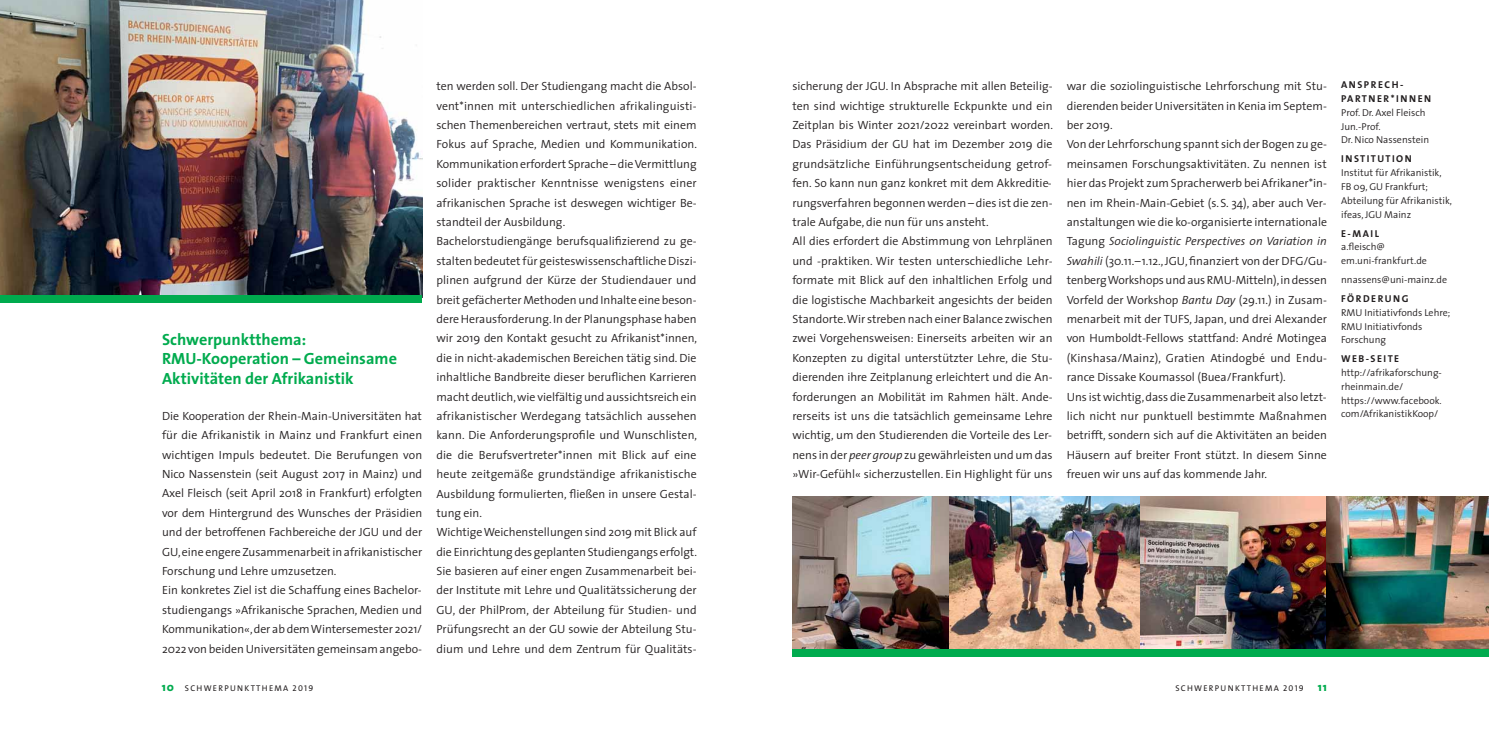
<style>
.page{position:relative;width:1489px;height:745px;background:#fff}
.page>*{position:absolute;margin:0;border:0;box-sizing:border-box;transform-origin:0 0}
.t1{font:700 16.25px/19.4px "The Sans";color:#00ab4e}
.t2{font:300 11.88px/19.4px "The Sans";color:#231f20}
.t3{font:300 10px/13.8px "The Sans";color:#231f20}
.t4{font:700 10px/13.8px "The Sans";letter-spacing:.15em;color:#231f20}
.t5{font:8.38px "The Sans";letter-spacing:.15em;color:#231f20}
.s1{font-weight:800;font-size:11.88px;color:#00ab4e}
.s2{font-family:"The Sans Caps"}
.s3{font-style:italic}
</style>
<div class="page">
<img style="left:1px;top:0;width:421px;height:295px">
<div style="left:1px;top:295px;width:421px;height:7px;background:#00ab4e"></div>
<img style="left:792px;top:496px;width:157px;height:152px">
<img style="left:949px;top:496px;width:191px;height:152px">
<img style="left:1140px;top:496px;width:186px;height:152px">
<img style="left:1326px;top:496px;width:162px;height:152px">
<div style="left:792px;top:648px;width:696px;height:8px;background:#00ab4e"></div>
<h1 class="t1" style="left:162px;top:331px;width:236px">Schwerpunktthema:<br>RMU-Kooperation – Gemeinsame<br>Aktivitäten der Afrikanistik</h1>
<p class="t2" style="left:162px;top:407px;width:262px">Die Kooperation der Rhein-Main-Universitäten hat für die Afrikanistik in Mainz und Frankfurt einen wichtigen Impuls bedeutet. Die Berufungen von Nico Nassenstein (seit August 2017 in Mainz) und Axel Fleisch (seit April 2018 in Frankfurt) erfolgten vor dem Hintergrund des Wunsches der Präsidien und der betroffenen Fachbereiche der JGU und der GU, eine engere Zusammenarbeit in afrikanistischer Forschung und Lehre umzusetzen.<br>Ein konkretes Ziel ist die Schaffung eines Bachelor&shy;studiengangs »Afrikanische Sprachen, Medien und Kommunikation«, der ab dem Wintersemester 2021/ 2022 von beiden Universitäten gemeinsam angebo-</p>
<p class="t5" style="left:162px;top:684px;width:153px"><span class="s1">10</span> SCHWERPUNKTTHEMA <span class="s2">2019</span></p>
<p class="t2" style="left:436px;top:78px;width:262px">ten werden soll. Der Studiengang macht die Absol&shy;vent*innen mit unterschiedlichen afrikalinguisti&shy;schen Themenbereichen vertraut, stets mit einem Fokus auf Sprache, Medien und Kommunikation.<br>Kommunikation erfordert Sprache – die Vermittlung solider praktischer Kenntnisse wenigstens einer afrikanischen Sprache ist deswegen wichtiger Be&shy;standteil der Ausbildung.<br>Bachelorstudiengänge berufsqualifizierend zu ge&shy;stalten bedeutet für geisteswissenschaftliche Diszi - plinen aufgrund der Kürze der Studiendauer und breit gefächerter Methoden und Inhalte eine beson - dere Herausforderung. In der Planungsphase haben wir 2019 den Kontakt gesucht zu Afrikanist*innen, die in nicht-akademischen Bereichen tätig sind. Die inhaltliche Bandbreite dieser beruflichen Karrieren macht deutlich, wie vielfältig und aussichtsreich ein afrikanistischer Werdegang tatsächlich aussehen kann. Die Anforderungsprofile und Wunschlisten, die die Berufs vertreter*innen mit Blick auf eine heute zeitgemäße grundständige afrikanistische Ausbildung formulierten, fließen in unsere Gestal&shy;tung ein.<br>Wichtige Weichenstellungen sind 2019 mit Blick auf die Einrichtung des geplanten Studiengangs erfolgt.<br>Sie basieren auf einer engen Zusammenarbeit bei&shy;der Institute mit Lehre und Qualitätssicherung der GU, der PhilProm, der Abteilung für Studien- und Prüfungsrecht an der GU sowie der Abteilung Stu&shy;dium und Lehre und dem Zentrum für Qualitäts -</p>
<p class="t2" style="left:792px;top:78px;width:262px">sicherung der JGU. In Absprache mit allen Beteilig&shy;ten sind wichtige strukturelle Eckpunkte und ein Zeitplan bis Winter 2021/2022 vereinbart worden.<br>Das Präsidium der GU hat im Dezember 2019 die grundsätzliche Einführungsentscheidung getrof&shy;fen. So kann nun ganz konkret mit dem Akkreditie&shy;rungsverfahren begonnen werden – dies ist die zen&shy;trale Aufgabe, die nun für uns ansteht.<br>All dies erfordert die Abstimmung von Lehrplänen und -praktiken. Wir testen unterschiedliche Lehr&shy;formate mit Blick auf den inhaltlichen Erfolg und die logistische Machbarkeit angesichts der beiden Standorte. Wir streben nach einer Balance zwischen zwei Vorgehensweisen: Einerseits arbeiten wir an Konzepten zu digital unterstützter Lehre, die Stu&shy;dierenden ihre Zeitplanung erleichtert und die An&shy;forderungen an Mobilität im Rahmen hält. Ande&shy;rerseits ist uns die tatsächlich gemeinsame Lehre wichtig, um den Studierenden die Vorteile des Ler&shy;nens in der <span class="s3">peer group</span> zu gewährleisten und um das »Wir-Gefühl« sicherzustellen. Ein Highlight für uns</p>
<p class="t2" style="left:1066px;top:78px;width:262px">war die soziolinguistische Lehrforschung mit Stu&shy;dierenden beider Universitäten in Kenia im Septem - ber 2019.<br>Von der Lehrforschung spannt sich der Bogen zu ge&shy;meinsamen Forschungsaktivitäten. Zu nennen ist hier das Projekt zum Spracherwerb bei Afrikaner*in&shy;nen im Rhein-Main-Gebiet (s.S. 34), aber auch Ver&shy;anstaltungen wie die ko-organisierte internationale Tagung <span class="s3">Sociolinguistic Perspectives on Variation in Swahili</span> (30.11.–1.12., JGU, finanziert von der DFG/Gu&shy;tenberg Workshops und aus RMU-Mitteln), in dessen Vorfeld der Workshop <span class="s3">Bantu Day</span> (29.11.) in Zusam&shy;men arbeit mit der TUFS, Japan, und drei Alexander von Humboldt-Fellows stattfand: André Motingea (Kinshasa/Mainz), Gratien Atindogbé und Endu&shy;rance Dissake Koumassol (Buea/Frankfurt).<br>Uns ist wichtig, dass die Zusammenarbeit also letzt&shy;lich nicht nur punktuell bestimmte Maßnahmen betrifft, sondern sich auf die Aktivitäten an beiden Häusern auf breiter Front stützt. In diesem Sinne freuen wir uns auf das kommende Jahr.</p>
<p class="t4" style="left:1340px;top:79px;width:92px">ANSPRECH-<br>PARTNER*INNEN</p>
<p class="t3" style="left:1340px;top:106px;width:89px">Prof. Dr. Axel Fleisch<br>Jun.-Prof.<br>Dr. Nico Nassenstein</p>
<p class="t4" style="left:1340px;top:153px;width:72px">INSTITUTION</p>
<p class="t3" style="left:1340px;top:167px;width:112px">Institut für Afrikanistik,<br>FB 09, GU Frankfurt;<br>Abteilung für Afrikanistik, ifeas, JGU Mainz</p>
<p class="t4" style="left:1340px;top:227px;width:40px">E-MAIL</p>
<p class="t3" style="left:1340px;top:241px;width:87px">a.fleisch@ em.uni-frankfurt.de</p>
<p class="t3" style="left:1340px;top:273px;width:107px">nnassens@uni-mainz.de</p>
<p class="t4" style="left:1340px;top:292px;width:69px">FÖRDERUNG</p>
<p class="t3" style="left:1340px;top:306px;width:111px">RMU Initiativfonds Lehre;<br>RMU Initiativfonds<br>Forschung</p>
<p class="t4" style="left:1340px;top:353px;width:59px">WEB-SEITE</p>
<p class="t3" style="left:1340px;top:366px;width:102px">http://afrikaforschung&shy;rheinmain.de/ https://www.facebook. com/AfrikanistikKoop/</p>
<p class="t5" style="left:1175px;top:684px;width:153px">SCHWERPUNKTTHEMA <span class="s2">2019</span> <span class="s1">11</span></p>
</div>
